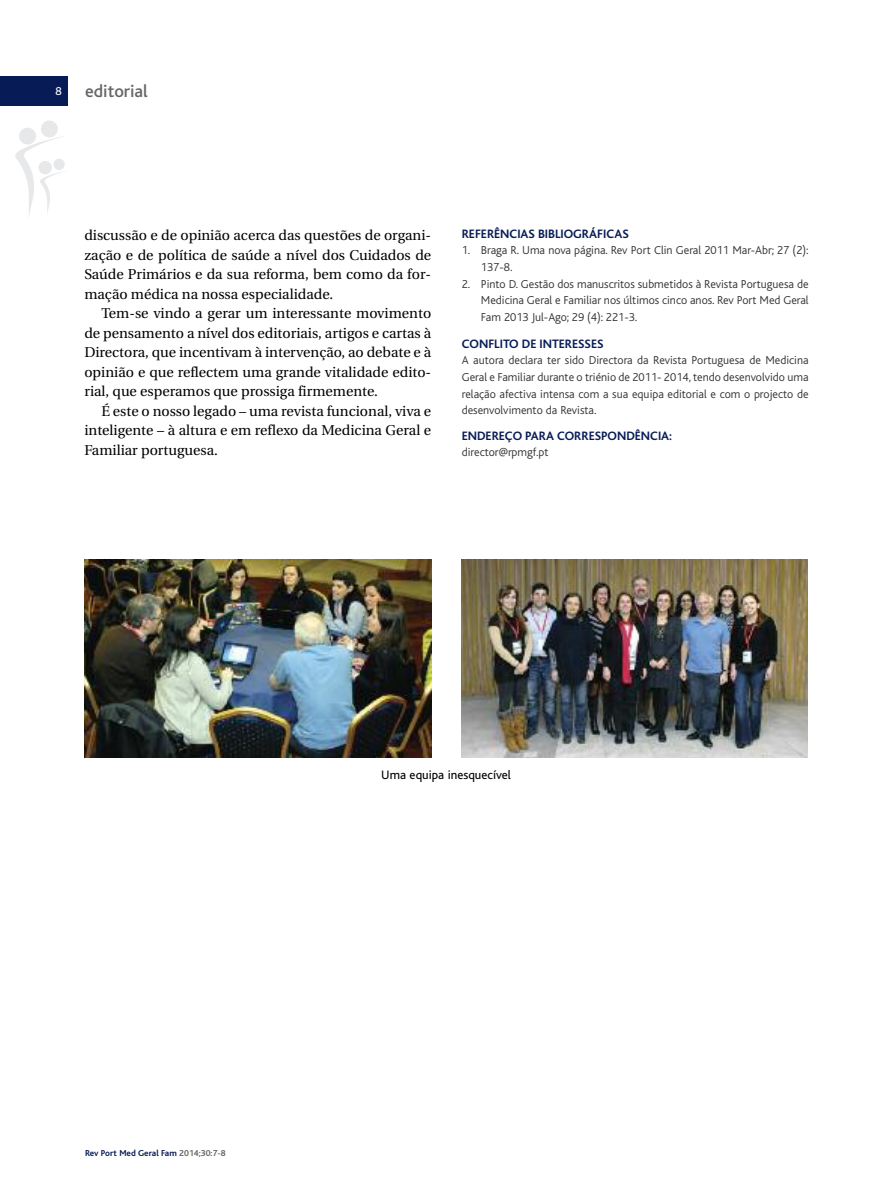
<style>
.page{position:relative;width:881px;height:1191px;background:#fff}
.page>*{position:absolute;margin:0;border:0;box-sizing:border-box;transform-origin:0 0}
.t1{font:500 18px "Bliss";color:#666}
.t2{font:14.25px/19.5px "Utopia";color:#000;text-align:justify}
.t3{font:700 12.75px "Bliss";color:#071c57}
.t4{font:12.75px "Bliss";color:#000}
.t5{font:300 12px/16.6px "Bliss";color:#333;text-align:justify}
.t6{font:12px "Bliss";color:#fff}
.t7{font:700 9px "Bliss";color:#071c57}
.s1{color:#666}
</style>
<div class="page">
<svg style="left:15px;top:120px;width:50px;height:95px"></svg>
<div style="left:0;top:77px;width:68px;height:29px;background:#071c57"></div>
<img style="left:84px;top:559px;width:347px;height:198px">
<img style="left:461px;top:559px;width:346px;height:198px">
<p class="t6" style="left:55px;top:87px;width:8px">8</p>
<p class="t1" style="left:85px;top:85px;width:64px">editorial</p>
<p class="t2" style="left:84px;top:227px;width:348px">discussão e de opinião acerca das questões de organi&shy;zação e de política de saúde a nível dos Cuidados de Saúde Primários e da sua reforma, bem como da for&shy;mação médica na nossa especialidade.</p>
<p class="t2" style="left:84px;top:305px;width:348px;text-indent:17px">Tem-se vindo a gerar um interessante movimento de pensamento a nível dos editoriais, artigos e cartas à Directora, que incentivam à intervenção, ao debate e à opinião e que reflectem uma grande vitalidade edito&shy;rial, que esperamos que prossiga firmemente.</p>
<p class="t2" style="left:84px;top:402px;width:348px;text-indent:17px">É este o nosso legado – uma revista funcional, viva e inteligente – à altura e em reflexo da Medicina Geral e Familiar portuguesa.</p>
<p class="t3" style="left:461px;top:229px;width:168px">REFERÊNCIAS BIBLIOGRÁFICAS</p>
<p class="t5" style="left:480px;top:243px;width:329px;text-indent:-19px">1. Braga R. Uma nova página. Rev Port Clin Geral 2011 Mar-Abr; 27 (2):<br>137-8.</p>
<p class="t5" style="left:480px;top:276px;width:329px;text-indent:-19px">2. Pinto D. Gestão dos manuscritos submetidos à Revista Portuguesa de Medicina Geral e Familiar nos últimos cinco anos. Rev Port Med Geral Fam 2013 Jul-Ago; 29 (4): 221-3.</p>
<p class="t3" style="left:461px;top:339px;width:143px">CONFLITO DE INTERESSES</p>
<p class="t5" style="left:461px;top:353px;width:348px">A autora declara ter sido Directora da Revista Portuguesa de Medicina Geral e Familiar durante o triénio de 2011- 2014, tendo desenvolvido uma relação afectiva intensa com a sua equipa editorial e com o projecto de desenvolvimento da Revista.</p>
<p class="t3" style="left:461px;top:431px;width:212px">ENDEREÇO PARA CORRESPONDÊNCIA:</p>
<p class="t5" style="left:461px;top:445px;width:88px">director@rpmgf.pt</p>
<p class="t7" style="left:85px;top:1149px;width:142px">Rev Port Med Geral Fam <span class="s1">2014;30:7-8</span></p>
<p class="t4" style="left:381px;top:771px;width:131px">Uma equipa inesquecível</p>
</div>
